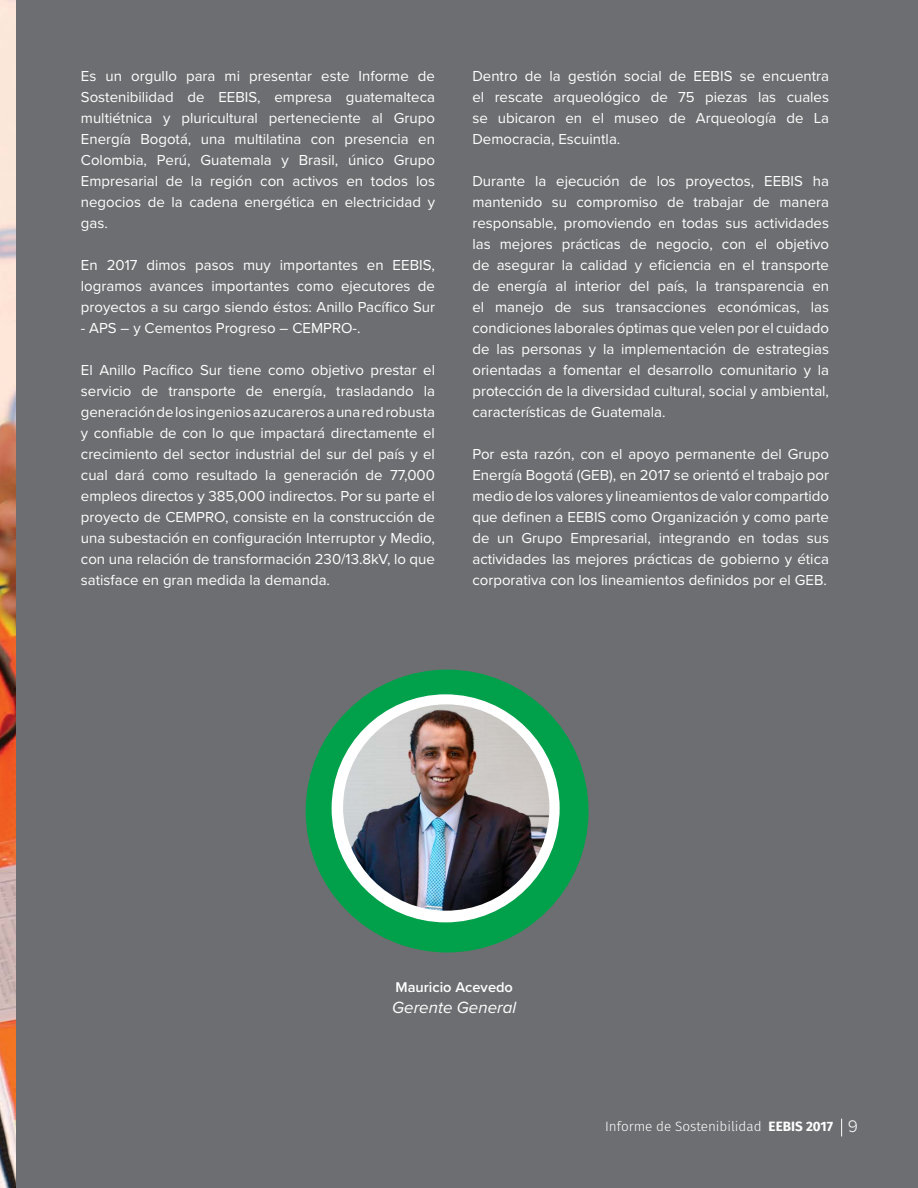
<style>
.page{position:relative;width:918px;height:1188px;background:#6d6e71}
.page>*{position:absolute;margin:0;border:0;box-sizing:border-box;transform-origin:0 0}
.t1{font:italic 16.8px "Proxima Nova";color:#fff}
.t2{font:15px/21px "Proxima Nova";color:#fff;text-align:justify}
.t3{font:600 14.7px "Proxima Nova";color:#fff}
.t4{font:300 13.5px "Fira Sans";color:#fff}
.s1{font-weight:700}
.s2{font-family:"Proxima Nova";font-size:17.25px}
</style>
<div class="page">
<img style="left:0;top:0;width:15px;height:1188px">
<div style="left:306px;top:670px;width:283px;height:282px;background:#00a14a;border-radius:50%"></div>
<div style="left:332px;top:694px;width:228px;height:228px;background:#fff;border-radius:50%"></div>
<img style="left:343px;top:704px;width:206px;height:207px;border-radius:103px">
<svg style="left:841px;top:1119px;width:1px;height:17px"></svg>
<p class="t2" style="left:81px;top:65px;width:356px">Es un orgullo para mi presentar este Informe de Sostenibilidad de EEBIS, empresa guatemalteca multiétnica y pluricultural perteneciente al Grupo Energía Bogotá, una multilatina con presencia en Colombia, Perú, Guatemala y Brasil, único Grupo Empresarial de la región con activos en todos los negocios de la cadena energética en electricidad y gas.</p>
<p class="t2" style="left:81px;top:254px;width:356px">En 2017 dimos pasos muy importantes en EEBIS, logramos avances importantes como ejecutores de proyectos a su cargo siendo éstos: Anillo Pacífico Sur</p>
<p class="t2" style="left:81px;top:317px;width:281px">- APS – y Cementos Progreso – CEMPRO-.</p>
<p class="t2" style="left:81px;top:359px;width:356px">El Anillo Pacífico Sur tiene como objetivo prestar el servicio de transporte de energía, trasladando la generación de los ingenios azucareros a una red robusta y confiable de con lo que impactará directamente el crecimiento del sector industrial del sur del país y el cual dará como resultado la generación de 77,000 empleos directos y 385,000 indirectos. Por su parte el proyecto de CEMPRO, consiste en la construcción de una subestación en configuración Interruptor y Medio, con una relación de transformación 230/13.8kV, lo que satisface en gran medida la demanda.</p>
<p class="t2" style="left:472px;top:65px;width:358px">Dentro de la gestión social de EEBIS se encuentra el rescate arqueológico de 75 piezas las cuales se ubicaron en el museo de Arqueología de La Democracia, Escuintla.</p>
<p class="t2" style="left:472px;top:170px;width:358px">Durante la ejecución de los proyectos, EEBIS ha mantenido su compromiso de trabajar de manera responsable, promoviendo en todas sus actividades las mejores prácticas de negocio, con el objetivo de asegurar la calidad y eficiencia en el transporte de energía al interior del país, la transparencia en el manejo de sus transacciones económicas, las condiciones laborales óptimas que velen por el cuidado de las personas y la implementación de estrategias orientadas a fomentar el desarrollo comunitario y la protección de la diversidad cultural, social y ambiental, características de Guatemala.</p>
<p class="t2" style="left:472px;top:443px;width:358px">Por esta razón, con el apoyo permanente del Grupo Energía Bogotá (GEB), en 2017 se orientó el trabajo por medio de los valores y lineamientos de valor compartido que definen a EEBIS como Organización y como parte de un Grupo Empresarial, integrando en todas sus actividades las mejores prácticas de gobierno y ética corporativa con los lineamientos definidos por el GEB.</p>
<p class="t3" style="left:396px;top:976px;width:119px">Mauricio Acevedo</p>
<p class="t1" style="left:392px;top:995px;width:126px">Gerente General</p>
<p class="t4" style="left:605px;top:1117px;width:254px">Informe de Sostenibilidad <span class="s1">EEBIS 2017</span> <span class="s2">9</span></p>
</div>
